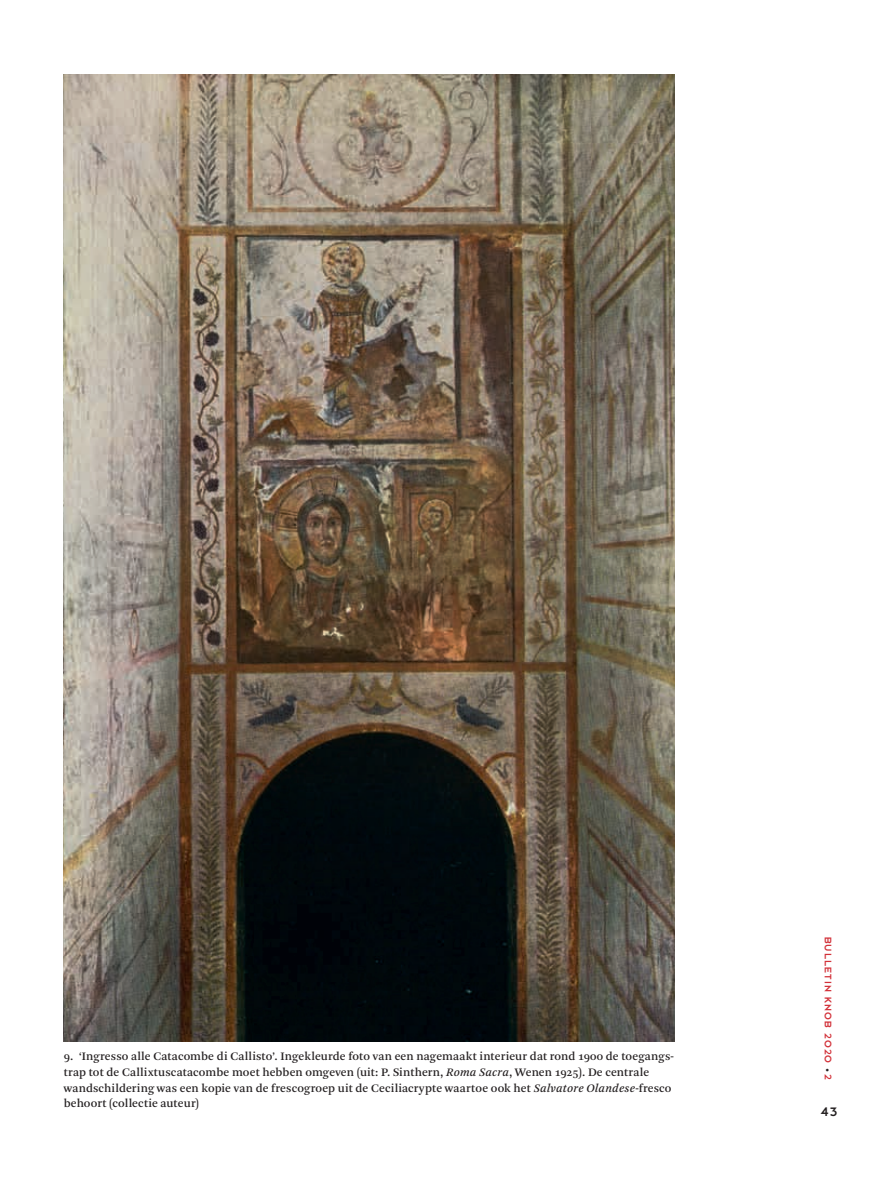
<style>
.page{position:relative;width:893px;height:1191px;background:#fff}
.page>*{position:absolute;margin:0;border:0;box-sizing:border-box;transform-origin:0 0}
.t1{font:13.5px "Dessau Pro";color:#231f20}
.t2{font:12px/15.8px "Arnhem Pro";letter-spacing:.01em;color:#231f20}
.t3{font:10.5px "Dessau Pro";letter-spacing:.11em;color:#d23139}
.s1{font-style:italic}
.s2{font-size:8.25px;color:#231f20}
</style>
<div class="page">
<img style="left:64px;top:74px;width:611px;height:967px">
<p class="t2" style="left:64px;top:1048px;width:612px">9. ‘Ingresso alle Catacombe di Callisto’. Ingekleurde foto van een nagemaakt interieur dat rond 1900 de toegangs&shy;trap tot de Callixtuscatacombe moet hebben omgeven (uit: P. Sinthern, <span class="s1">Roma Sacra</span>, Wenen 1925). De centrale wandschildering was een kopie van de frescogroep uit de Ceciliacrypte waartoe ook het <span class="s1">Salvatore Olandese</span>-fresco behoort (collectie auteur)</p>
<p class="t3" style="left:833px;top:936px;width:145px;rotate:90deg">BULLETIN KNOB 2020 <span class="s2">•</span> 2</p>
<p class="t1" style="left:821px;top:1105px;width:18px">43</p>
</div>
